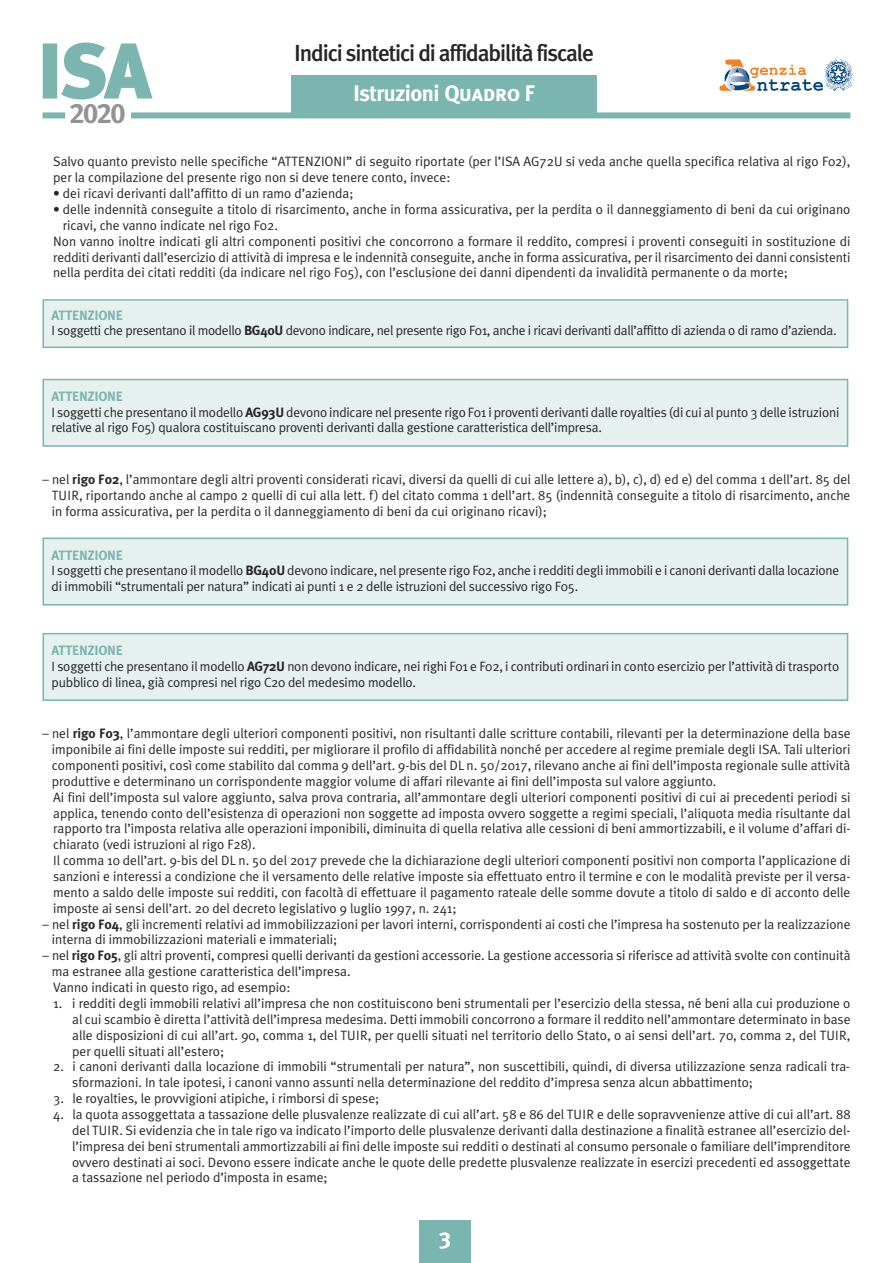
<style>
.page{position:relative;width:893px;height:1263px;background:#fff}
.page>*{position:absolute;margin:0;border:0;box-sizing:border-box;transform-origin:0 0}
.t1{font:28.2px "Meta Plus Bold Caps";color:#939393}
.t2{font:500 23.25px "Meta Plus";letter-spacing:-.05em;color:#272627}
.t3{font:23.1px "Meta Plus Bold Caps";color:#fff}
.t4{font:700 22.5px "Meta Plus";letter-spacing:-.025em;color:#fff}
.t5{font:13.5px/15.9px "Meta Plus Normal";color:#272627}
.t6{font:13.5px "Meta Plus Normal";letter-spacing:-.025em;color:#272627}
.t7{font:700 13.5px "Meta Plus";letter-spacing:-.015em;color:#7bb5af}
.s1{font-family:"Meta Plus Bold Caps";font-weight:400}
.s2{font-family:"Meta Plus";font-weight:700}
</style>
<div class="page">
<svg style="left:43px;top:43px;width:110px;height:56px"></svg>
<div style="left:43px;top:112px;width:22px;height:6px;background:#7bb5af"></div>
<div style="left:131px;top:112px;width:719px;height:6px;background:#7bb5af"></div>
<svg style="left:719px;top:59px;width:133px;height:32px"></svg>
<div style="left:291px;top:75px;width:306px;height:39px;background:#7bb5af"></div>
<div style="left:419px;top:1220px;width:52px;height:43px;background:#7bb5af"></div>
<div style="left:44px;top:301px;width:803px;height:46px;background:#e5f0ef"></div>
<div style="left:43px;top:299px;width:805px;height:49px;border:2px solid #7bb5af"></div>
<div style="left:44px;top:380px;width:803px;height:65px;background:#e5f0ef"></div>
<div style="left:43px;top:379px;width:805px;height:68px;border:2px solid #7bb5af"></div>
<div style="left:44px;top:539px;width:803px;height:65px;background:#e5f0ef"></div>
<div style="left:43px;top:537px;width:805px;height:69px;border:2px solid #7bb5af"></div>
<div style="left:44px;top:634px;width:803px;height:65px;background:#e5f0ef"></div>
<div style="left:43px;top:633px;width:805px;height:68px;border:2px solid #7bb5af"></div>
<h1 class="t1" style="left:70px;top:97px;width:58px">2020</h1>
<h2 class="t2" style="left:294px;top:39px;width:301px">Indici sintetici di affidabilità fiscale</h2>
<h3 class="t4" style="left:353px;top:80px;width:184px">Istruzioni <span class="s1">Quadro F</span></h3>
<p class="t5" style="left:53px;top:154px;width:799px">Salvo quanto previsto nelle specifiche “ATTENZIONI” di seguito riportate (per l’ISA AG72U si veda anche quella specifica relativa al rigo F02), per la compilazione del presente rigo non si deve tenere conto, invece:</p>
<p class="t5" style="left:53px;top:185px;width:302px">• dei ricavi derivanti dall’affitto di un ramo d’azienda;</p>
<p class="t5" style="left:53px;top:201px;width:799px">• delle indennità conseguite a titolo di risarcimento, anche in forma assicurativa, per la perdita o il danneggiamento di beni da cui originano</p>
<p class="t5" style="left:63px;top:217px;width:217px">ricavi, che vanno indicate nel rigo F02.</p>
<p class="t5" style="left:53px;top:233px;width:799px">Non vanno inoltre indicati gli altri componenti positivi che concorrono a formare il reddito, compresi i proventi conseguiti in sostituzione di</p>
<p class="t5" style="left:53px;top:249px;width:799px">redditi derivanti dall’esercizio di attività di impresa e le indennità conseguite, anche in forma assicurativa, per il risarcimento dei danni consistenti</p>
<p class="t5" style="left:53px;top:265px;width:736px">nella perdita dei citati redditi (da indicare nel rigo F05), con l’esclusione dei danni dipendenti da invalidità permanente o da morte;</p>
<p class="t7" style="left:52px;top:307px;width:73px">ATTENZIONE</p>
<p class="t6" style="left:52px;top:323px;width:786px">I soggetti che presentano il modello <span class="s2">BG40U</span> devono indicare, nel presente rigo F01, anche i ricavi derivanti dall’affitto di azienda o di ramo d’azienda.</p>
<p class="t7" style="left:52px;top:388px;width:73px">ATTENZIONE</p>
<p class="t5" style="left:52px;top:404px;width:789px">I soggetti che presentano il modello <span class="s2">AG93U</span> devono indicare nel presente rigo F01 i proventi derivanti dalle royalties (di cui al punto 3 delle istruzioni relative al rigo F05) qualora costituiscano proventi derivanti dalla gestione caratteristica dell’impresa.</p>
<p class="t5" style="left:52px;top:471px;width:800px;text-align:justify;text-indent:-9px">– nel <span class="s2">rigo F02</span>, l’ammontare degli altri proventi considerati ricavi, diversi da quelli di cui alle lettere a), b), c), d) ed e) del comma 1 dell’art. 85 del TUIR, riportando anche al campo 2 quelli di cui alla lett. f) del citato comma 1 dell’art. 85 (indennità conseguite a titolo di risarcimento, anche in forma assicurativa, per la perdita o il danneggiamento di beni da cui originano ricavi);</p>
<p class="t7" style="left:52px;top:547px;width:73px">ATTENZIONE</p>
<p class="t5" style="left:52px;top:563px;width:789px">I soggetti che presentano il modello <span class="s2">BG40U</span> devono indicare, nel presente rigo F02, anche i redditi degli immobili e i canoni derivanti dalla locazione di immobili “strumentali per natura” indicati ai punti 1 e 2 delle istruzioni del successivo rigo F05.</p>
<p class="t7" style="left:52px;top:642px;width:73px">ATTENZIONE</p>
<p class="t5" style="left:52px;top:658px;width:789px">I soggetti che presentano il modello <span class="s2">AG72U</span> non devono indicare, nei righi F01 e F02, i contributi ordinari in conto esercizio per l’attività di trasporto pubblico di linea, già compresi nel rigo C20 del medesimo modello.</p>
<p class="t5" style="left:52px;top:726px;width:800px;text-indent:-9px">– nel <span class="s2">rigo F03</span>, l’ammontare degli ulteriori componenti positivi, non risultanti dalle scritture contabili, rilevanti per la determinazione della base imponibile ai fini delle imposte sui redditi, per migliorare il profilo di affidabilità nonché per accedere al regime premiale degli ISA. Tali ulteriori componenti positivi, così come stabilito dal comma 9 dell’art. 9-bis del DL n. 50/2017, rilevano anche ai fini dell’imposta regionale sulle attività produttive e determinano un corrispondente maggior volume di affari rilevante ai fini dell’imposta sul valore aggiunto.<br>Ai fini dell’imposta sul valore aggiunto, salva prova contraria, all’ammontare degli ulteriori componenti positivi di cui ai precedenti periodi si applica, tenendo conto dell’esistenza di operazioni non soggette ad imposta ovvero soggette a regimi speciali, l’aliquota media risultante dal rapporto tra l’imposta relativa alle operazioni imponibili, diminuita di quella relativa alle cessioni di beni ammortizzabili, e il volume d’affari di&shy;chiarato (vedi istruzioni al rigo F28).<br>Il comma 10 dell’art. 9-bis del DL n. 50 del 2017 prevede che la dichiarazione degli ulteriori componenti positivi non comporta l’applicazione di sanzioni e interessi a condizione che il versamento delle relative imposte sia effettuato entro il termine e con le modalità previste per il versa&shy;mento a saldo delle imposte sui redditi, con facoltà di effettuare il pagamento rateale delle somme dovute a titolo di saldo e di acconto delle imposte ai sensi dell’art. 20 del decreto legislativo 9 luglio 1997, n. 241;</p>
<p class="t5" style="left:52px;top:916px;width:800px;text-indent:-9px">– nel <span class="s2">rigo F04</span>, gli incrementi relativi ad immobilizzazioni per lavori interni, corrispondenti ai costi che l’impresa ha sostenuto per la realizzazione interna di immobilizzazioni materiali e immateriali;</p>
<p class="t5" style="left:52px;top:948px;width:800px;text-indent:-9px">– nel <span class="s2">rigo F05</span>, gli altri proventi, compresi quelli derivanti da gestioni accessorie. La gestione accessoria si riferisce ad attività svolte con continuità ma estranee alla gestione caratteristica dell’impresa.<br>Vanno indicati in questo rigo, ad esempio:</p>
<p class="t5" style="left:72px;top:995px;width:780px;text-align:justify;text-indent:-19px">1. i redditi degli immobili relativi all’impresa che non costituiscono beni strumentali per l’esercizio della stessa, né beni alla cui produzione o al cui scambio è diretta l’attività dell’impresa medesima. Detti immobili concorrono a formare il reddito nell’ammontare determinato in base alle disposizioni di cui all’art. 90, comma 1, del TUIR, per quelli situati nel territorio dello Stato, o ai sensi dell’art. 70, comma 2, del TUIR, per quelli situati all’estero;</p>
<p class="t5" style="left:72px;top:1059px;width:779px;text-indent:-19px">2. i canoni derivanti dalla locazione di immobili “strumentali per natura”, non suscettibili, quindi, di diversa utilizzazione senza radicali tra&shy;sformazioni. In tale ipotesi, i canoni vanno assunti nella determinazione del reddito d’impresa senza alcun abbattimento;</p>
<p class="t5" style="left:53px;top:1090px;width:328px">3. le royalties, le provvigioni atipiche, i rimborsi di spese;</p>
<p class="t5" style="left:72px;top:1106px;width:780px;text-align:justify;text-indent:-19px">4. la quota assoggettata a tassazione delle plusvalenze realizzate di cui all’art. 58 e 86 del TUIR e delle sopravvenienze attive di cui all’art. 88 del TUIR. Si evidenzia che in tale rigo va indicato l’importo delle plusvalenze derivanti dalla destinazione a finalità estranee all’esercizio del&shy;l’impresa dei beni strumentali ammortizzabili ai fini delle imposte sui redditi o destinati al consumo personale o familiare dell’imprenditore ovvero destinati ai soci. Devono essere indicate anche le quote delle predette plusvalenze realizzate in esercizi precedenti ed assoggettate a tassazione nel periodo d’imposta in esame;</p>
<h3 class="t3" style="left:439px;top:1227px;width:14px">3</h3>
</div>
